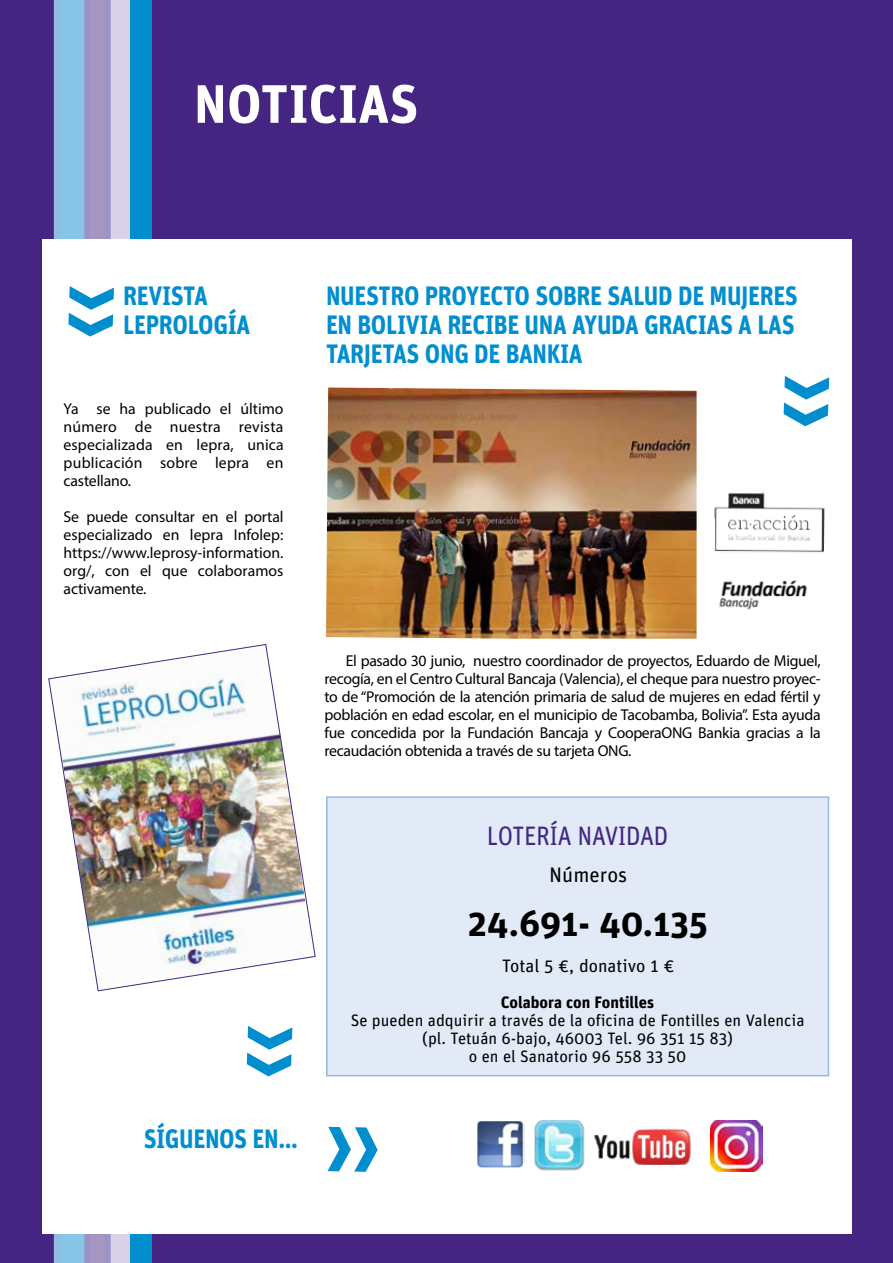
<style>
.page{position:relative;width:893px;height:1263px;background:#442682}
.page>*{position:absolute;margin:0;border:0;box-sizing:border-box;transform-origin:0 0}
.t1{font:700 54px "Unit OT";color:#fff}
.t2{font:700 36px "Unit OT";color:#000}
.t3{font:700 26.7px/28.8px "Unit OT";letter-spacing:-.015em;color:#008ecf;scale:.9 1}
.t4{font:26.7px "Unit OT";letter-spacing:-.015em;color:#442682;scale:.9 1}
.t5{font:21px "Unit OT";color:#000}
.t6{font:18px "Unit OT";color:#000}
.t7{font:16.5px/18px "Unit OT";color:#000;text-align:center}
.t8{font:700 16.5px "Unit OT";color:#000}
.t9{font:15.75px/18px "Myriad Pro";letter-spacing:-.01em;color:#000;text-align:justify}
</style>
<div class="page">
<div style="left:107px;top:0;width:31px;height:1263px;background:#dad2e7"></div>
<div style="left:131px;top:0;width:21px;height:1263px;background:#008ecf"></div>
<div style="left:42px;top:240px;width:809px;height:994px;background:#fff"></div>
<svg style="left:54px;top:0;width:60px;height:1263px"></svg>
<svg style="left:247px;top:1026px;width:45px;height:50px"></svg>
<svg style="left:784px;top:376px;width:45px;height:50px"></svg>
<svg style="left:327px;top:1127px;width:51px;height:45px"></svg>
<img style="left:48px;top:644px;width:268px;height:347px">
<img style="left:326px;top:388px;width:371px;height:251px">
<img style="left:714px;top:492px;width:110px;height:61px">
<img style="left:719px;top:580px;width:89px;height:30px">
<img style="left:477px;top:1121px;width:48px;height:47px">
<img style="left:534px;top:1120px;width:51px;height:51px">
<img style="left:711px;top:1120px;width:52px;height:52px">
<img style="left:594px;top:1128px;width:98px;height:36px">
<div style="left:327px;top:797px;width:501px;height:279px;background:#e1eaf6"></div>
<div style="left:326px;top:796px;width:503px;height:280px;border:2px solid #92bbe0"></div>
<h1 class="t1" style="left:194px;top:71px;width:226px">NOTICIAS</h1>
<h3 class="t3" style="left:123px;top:281px;width:143px">REVISTA<br>LEPROLOGÍA</h3>
<p class="t9" style="left:64px;top:399px;width:222px">Ya se ha publicado el último número de nuestra revista especializada en lepra, unica publicación sobre lepra en castellano.</p>
<p class="t9" style="left:64px;top:507px;width:221px">Se puede consultar en el portal especializado en lepra Infolep: https://www.leprosy-information. org/, con el que colaboramos activamente.</p>
<h3 class="t3" style="left:144px;top:1124px;width:173px">SÍGUENOS EN...</h3>
<h3 class="t3" style="left:326px;top:281px;width:526px">NUESTRO PROYECTO SOBRE SALUD DE MUJERES<br>EN BOLIVIA RECIBE UNA AYUDA GRACIAS A LAS<br>TARJETAS ONG DE BANKIA</h3>
<p class="t9" style="left:324px;top:651px;width:498px;text-indent:21px">El pasado 30 junio, nuestro coordinador de proyectos, Eduardo de Miguel, recogía, en el Centro Cultural Bancaja (Valencia), el cheque para nuestro proyec&shy;to de “Promoción de la atención primaria de salud de mujeres en edad fértil y población en edad escolar, en el municipio de Tacobamba, Bolivia”. Esta ayuda fue concedida por la Fundación Bancaja y CooperaONG Bankia gracias a la recaudación obtenida a través de su tarjeta ONG.</p>
<h3 class="t4" style="left:487px;top:820px;width:203px">LOTERÍA NAVIDAD</h3>
<h3 class="t5" style="left:549px;top:862px;width:80px">Números</h3>
<h2 class="t2" style="left:468px;top:901px;width:241px">24.691- 40.135</h2>
<p class="t6" style="left:502px;top:955px;width:174px">Total 5 €, donativo 1 €</p>
<p class="t8" style="left:501px;top:992px;width:155px">Colabora con Fontilles</p>
<p class="t7" style="left:351px;top:1011px;width:455px">Se pueden adquirir a través de la oficina de Fontilles en Valencia (pl. Tetuán 6-bajo, 46003 Tel. 96 351 15 83)<br>o en el Sanatorio 96 558 33 50</p>
</div>
